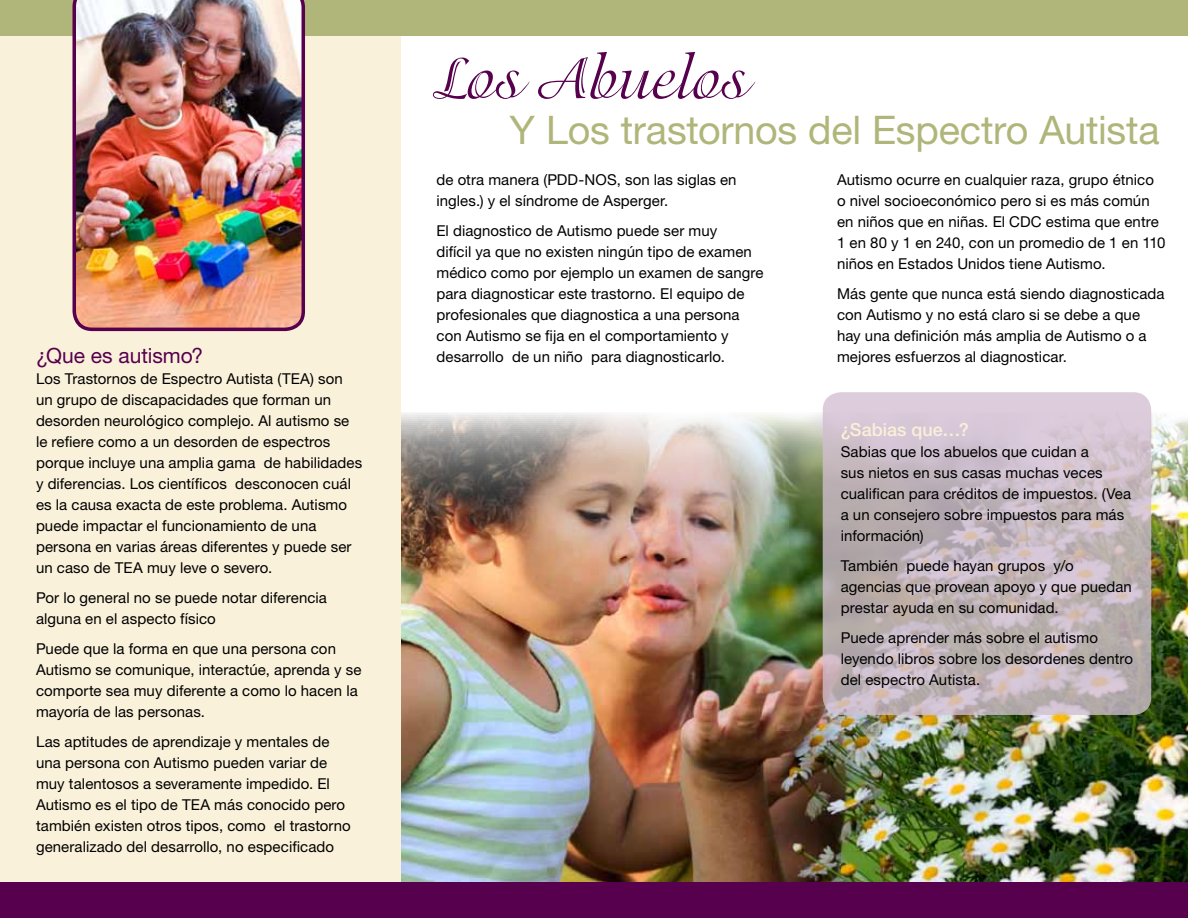
<style>
.page{position:relative;width:1188px;height:918px;background:#fff}
.page>*{position:absolute;margin:0;border:0;box-sizing:border-box;transform-origin:0 0}
.t1{font:63.15px "Isadora";color:#56004e}
.t2{font:39.45px "Helvetica Neue LT Std";letter-spacing:-.005em;color:#b0b579}
.t3{font:21px "Helvetica Neue LT Std";color:#56004e}
.t4{font:500 18px "Helvetica Neue LT Std";color:#faf0d8}
.t5{font:15px/21px "Helvetica Neue LT Std";letter-spacing:.005em;color:#000}
</style>
<div class="page">
<img style="left:400px;top:413px;width:788px;height:469px">
<div style="left:0;top:36px;width:400px;height:846px;background:#faf1da"></div>
<div style="left:0;top:0;width:1188px;height:36px;background:#b0b579"></div>
<div style="left:0;top:882px;width:1188px;height:36px;background:#56004e"></div>
<img style="left:72px;top:0;width:233px;height:331px">
<svg style="left:823px;top:392px;width:328px;height:323px;background:#c5b8bf"></svg>
<h3 class="t3" style="left:36px;top:343px;width:169px">¿Que es autismo?</h3>
<p class="t5" style="left:36px;top:368px;width:328px">Los Trastornos de Espectro Autista (TEA) son un grupo de discapacidades que forman un desorden neurológico complejo. Al autismo se le refiere como a un desorden de espectros porque incluye una amplia gama de habilidades y diferencias. Los científicos desconocen cuál es la causa exacta de este problema. Autismo puede impactar el funcionamiento de una persona en varias áreas diferentes y puede ser un caso de TEA muy leve o severo.</p>
<p class="t5" style="left:36px;top:587px;width:293px">Por lo general no se puede notar diferencia alguna en el aspecto físico</p>
<p class="t5" style="left:36px;top:638px;width:327px">Puede que la forma en que una persona con Autismo se comunique, interactúe, aprenda y se comporte sea muy diferente a como lo hacen la mayoría de las personas.</p>
<p class="t5" style="left:36px;top:731px;width:316px">Las aptitudes de aprendizaje y mentales de una persona con Autismo pueden variar de muy talentosos a severamente impedido. El Autismo es el tipo de TEA más conocido pero también existen otros tipos, como el trastorno generalizado del desarrollo, no especificado</p>
<h1 class="t1" style="left:436px;top:43px;width:314px">Los Abuelos</h1>
<h2 class="t2" style="left:510px;top:106px;width:651px">Y Los trastornos del Espectro Autista</h2>
<p class="t5" style="left:837px;top:169px;width:330px">Autismo ocurre en cualquier raza, grupo étnico o nivel socioeconómico pero si es más común en niños que en niñas. El CDC estima que entre 1 en 80 y 1 en 240, con un promedio de 1 en 110 niños en Estados Unidos tiene Autismo.</p>
<p class="t5" style="left:837px;top:283px;width:329px">Más gente que nunca está siendo diagnosticada con Autismo y no está claro si se debe a que hay una definición más amplia de Autismo o a mejores esfuerzos al diagnosticar.</p>
<p class="t5" style="left:436px;top:169px;width:302px">de otra manera (PDD-NOS, son las siglas en ingles.) y el síndrome de Asperger.</p>
<p class="t5" style="left:436px;top:220px;width:329px">El diagnostico de Autismo puede ser muy<br>difícil ya que no existen ningún tipo de examen médico como por ejemplo un examen de sangre para diagnosticar este trastorno. El equipo de profesionales que diagnostica a una persona con Autismo se fija en el comportamiento y desarrollo de un niño para diagnosticarlo.</p>
<p class="t4" style="left:841px;top:418px;width:130px">¿Sabias que…?</p>
<p class="t5" style="left:841px;top:440px;width:292px">Sabias que los abuelos que cuidan a<br>sus nietos en sus casas muchas veces cualifican para créditos de impuestos. (Vea a un consejero sobre impuestos para más información)</p>
<p class="t5" style="left:841px;top:554px;width:293px">También puede hayan grupos y/o agencias que provean apoyo y que puedan prestar ayuda en su comunidad.</p>
<p class="t5" style="left:841px;top:626px;width:294px">Puede aprender más sobre el autismo leyendo libros sobre los desordenes dentro del espectro Autista.</p>
</div>
